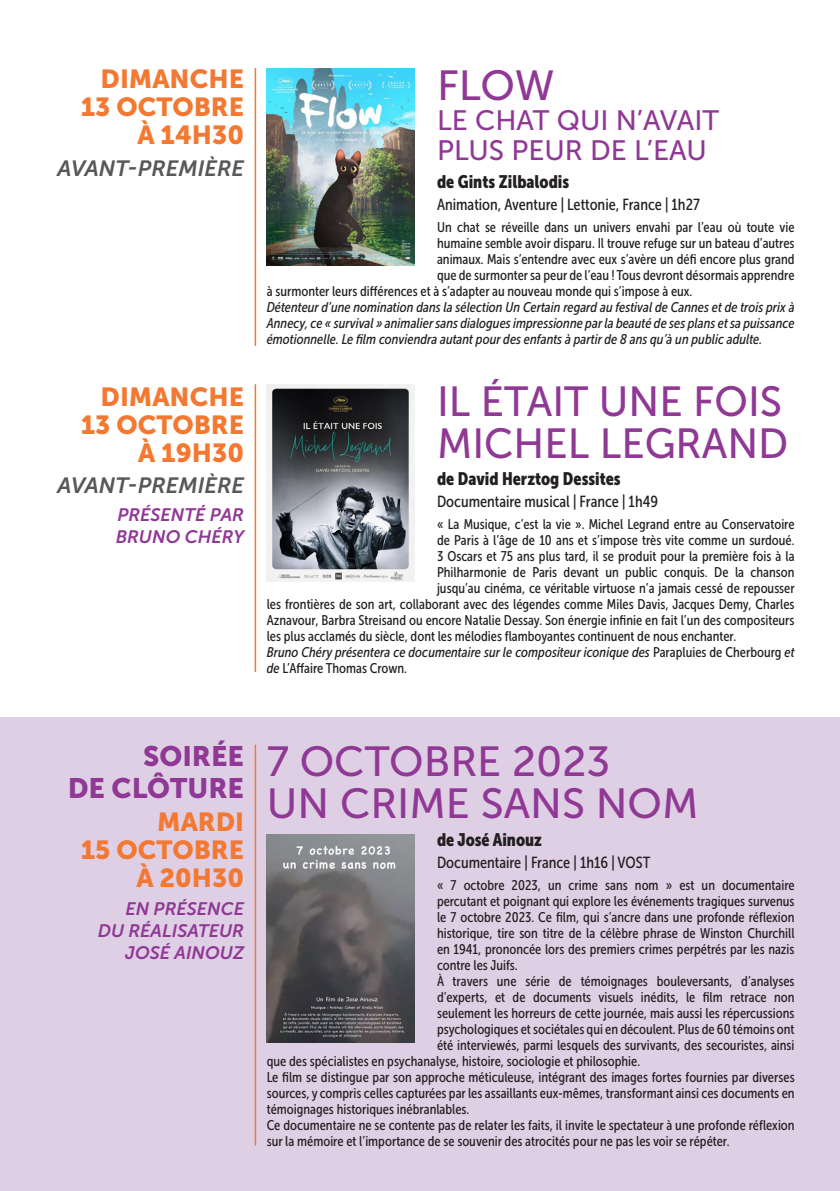
<style>
.page{position:relative;width:840px;height:1191px;background:#fff}
.page>*{position:absolute;margin:0;border:0;box-sizing:border-box;transform-origin:0 0}
.t1{font:42px/42px "Museo Sans 500";color:#8f3995}
.t2{font:28px/30px "Museo Sans 500";color:#8f3995}
.t3{font:28px/32px "Museo Sans 900";color:#8f3995;text-align:right}
.t4{font:26px/28px "Museo Sans 900";color:#f37932;text-align:right}
.t5{font:italic 22px "Museo Sans 700";color:#57585a}
.t6{font:italic 18px/22px "Museo Sans 700";color:#8f3995;text-align:right}
.t7{font:18px "Museo Sans Cond 900";color:#231f20}
.t8{font:16px "Museo Sans Cond 500";color:#231f20}
.t9{font:14px "Museo Sans Cond 500";color:#231f20}
.t10{font:italic 14px/16px "Museo Sans Cond 500";color:#231f20;text-align:justify}
.s1{font-style:normal}
.s2{font-style:italic}
</style>
<div class="page">
<div style="left:0;top:717px;width:839px;height:474px;background:#dfcfe5"></div>
<img style="left:266px;top:834px;width:148px;height:208px">
<img style="left:266px;top:385px;width:148px;height:196px">
<img style="left:266px;top:69px;width:148px;height:196px">
<hr style="left:254px;top:744px;width:2px;height:401px;background:#f37932">
<hr style="left:254px;top:384px;width:2px;height:288px;background:#f37932">
<hr style="left:254px;top:68px;width:2px;height:278px;background:#f37932">
<h3 class="t4" style="left:81px;top:65px;width:165px">DIMANCHE<br>13 OCTOBRE<br>À 14H30</h3>
<h3 class="t5" style="left:58px;top:156px;width:188px">AVANT-PREMIÈRE</h3>
<h3 class="t4" style="left:81px;top:382px;width:165px">DIMANCHE<br>13 OCTOBRE<br>À 19H30</h3>
<h3 class="t5" style="left:58px;top:473px;width:188px">AVANT-PREMIÈRE</h3>
<p class="t6" style="left:116px;top:504px;width:130px;text-align:left">PRÉSENTÉ PAR<br>BRUNO CHÉRY</p>
<h1 class="t1" style="left:437px;top:65px;width:119px">FLOW</h1>
<h2 class="t2" style="left:437px;top:106px;width:283px">LE CHAT QUI N’AVAIT<br>PLUS PEUR DE L’EAU</h2>
<p class="t7" style="left:437px;top:171px;width:133px">de Gints Zilbalodis</p>
<p class="t8" style="left:437px;top:195px;width:264px">Animation, Aventure | Lettonie, France | 1h27</p>
<p class="t9" style="left:437px;top:219px;width:359px">Un chat se réveille dans un univers envahi par l’eau où toute vie</p>
<p class="t9" style="left:437px;top:235px;width:359px">humaine semble avoir disparu. Il trouve refuge sur un bateau d’autres</p>
<p class="t9" style="left:437px;top:251px;width:359px">animaux. Mais s’entendre avec eux s’avère un défi encore plus grand</p>
<p class="t9" style="left:437px;top:267px;width:359px">que de surmonter sa peur de l’eau ! Tous devront désormais apprendre</p>
<p class="t9" style="left:266px;top:283px;width:427px">à surmonter leurs différences et à s’adapter au nouveau monde qui s’impose à eux.</p>
<p class="t10" style="left:266px;top:299px;width:529px">Détenteur d’une nomination dans la sélection Un Certain regard au festival de Cannes et de trois prix à Annecy, ce « survival » animalier sans dialogues impressionne par la beauté de ses plans et sa puissance émotionnelle. Le film conviendra autant pour des enfants à partir de 8 ans qu’à un public adulte.</p>
<h1 class="t1" style="left:437px;top:380px;width:353px">IL ÉTAIT UNE FOIS<br>MICHEL LEGRAND</h1>
<p class="t7" style="left:437px;top:469px;width:185px">de David Herztog Dessites</p>
<p class="t8" style="left:437px;top:493px;width:222px">Documentaire musical | France | 1h49</p>
<p class="t9" style="left:437px;top:516px;width:359px">« La Musique, c’est la vie ». Michel Legrand entre au Conservatoire</p>
<p class="t9" style="left:437px;top:532px;width:359px">de Paris à l’âge de 10 ans et s’impose très vite comme un surdoué.</p>
<p class="t9" style="left:437px;top:548px;width:359px">3 Oscars et 75 ans plus tard, il se produit pour la première fois à la</p>
<p class="t9" style="left:437px;top:564px;width:359px">Philharmonie de Paris devant un public conquis. De la chanson</p>
<p class="t9" style="left:437px;top:580px;width:359px">jusqu’au cinéma, ce véritable virtuose n’a jamais cessé de repousser</p>
<p class="t9" style="left:266px;top:596px;width:529px">les frontières de son art, collaborant avec des légendes comme Miles Davis, Jacques Demy, Charles</p>
<p class="t9" style="left:266px;top:612px;width:529px">Aznavour, Barbra Streisand ou encore Natalie Dessay. Son énergie infinie en fait l’un des compositeurs</p>
<p class="t9" style="left:266px;top:628px;width:471px">les plus acclamés du siècle, dont les mélodies flamboyantes continuent de nous enchanter.</p>
<p class="t10" style="left:266px;top:644px;width:529px">Bruno Chéry présentera ce documentaire sur le compositeur iconique des <span class="s1">Parapluies de Cherbourg</span> et</p>
<p class="t9" style="left:266px;top:660px;width:142px"><span class="s2">de</span> L’Affaire Thomas Crown.</p>
<h2 class="t3" style="left:68px;top:739px;width:178px">SOIRÉE<br>DE CLÔTURE</h2>
<h3 class="t4" style="left:81px;top:808px;width:165px">MARDI<br>15 OCTOBRE<br>À 20H30</h3>
<p class="t6" style="left:98px;top:897px;width:148px">EN PRÉSENCE<br>DU RÉALISATEUR<br>JOSÉ AINOUZ</p>
<h1 class="t1" style="left:266px;top:741px;width:433px">7 OCTOBRE 2023<br>UN CRIME SANS NOM</h1>
<p class="t7" style="left:437px;top:829px;width:106px">de José Ainouz</p>
<p class="t8" style="left:437px;top:853px;width:215px">Documentaire | France | 1h16 | VOST</p>
<p class="t9" style="left:437px;top:877px;width:359px">« 7 octobre 2023, un crime sans nom » est un documentaire</p>
<p class="t9" style="left:437px;top:893px;width:359px">percutant et poignant qui explore les événements tragiques survenus</p>
<p class="t9" style="left:437px;top:909px;width:359px">le 7 octobre 2023. Ce film, qui s’ancre dans une profonde réflexion</p>
<p class="t9" style="left:437px;top:925px;width:359px">historique, tire son titre de la célèbre phrase de Winston Churchill</p>
<p class="t9" style="left:437px;top:941px;width:359px">en 1941, prononcée lors des premiers crimes perpétrés par les nazis</p>
<p class="t9" style="left:437px;top:957px;width:82px">contre les Juifs.</p>
<p class="t9" style="left:437px;top:973px;width:359px">À travers une série de témoignages bouleversants, d’analyses</p>
<p class="t9" style="left:437px;top:989px;width:359px">d’experts, et de documents visuels inédits, le film retrace non</p>
<p class="t9" style="left:437px;top:1005px;width:359px">seulement les horreurs de cette journée, mais aussi les répercussions</p>
<p class="t9" style="left:437px;top:1021px;width:359px">psychologiques et sociétales qui en découlent. Plus de 60 témoins ont</p>
<p class="t9" style="left:437px;top:1037px;width:359px">été interviewés, parmi lesquels des survivants, des secouristes, ainsi</p>
<p class="t9" style="left:266px;top:1053px;width:375px">que des spécialistes en psychanalyse, histoire, sociologie et philosophie.</p>
<p class="t9" style="left:266px;top:1069px;width:529px">Le film se distingue par son approche méticuleuse, intégrant des images fortes fournies par diverses</p>
<p class="t9" style="left:266px;top:1085px;width:529px">sources, y compris celles capturées par les assaillants eux-mêmes, transformant ainsi ces documents en</p>
<p class="t9" style="left:266px;top:1101px;width:204px">témoignages historiques inébranlables.</p>
<p class="t9" style="left:266px;top:1117px;width:529px">Ce documentaire ne se contente pas de relater les faits, il invite le spectateur à une profonde réflexion</p>
<p class="t9" style="left:266px;top:1133px;width:464px">sur la mémoire et l’importance de se souvenir des atrocités pour ne pas les voir se répéter.</p>
</div>
